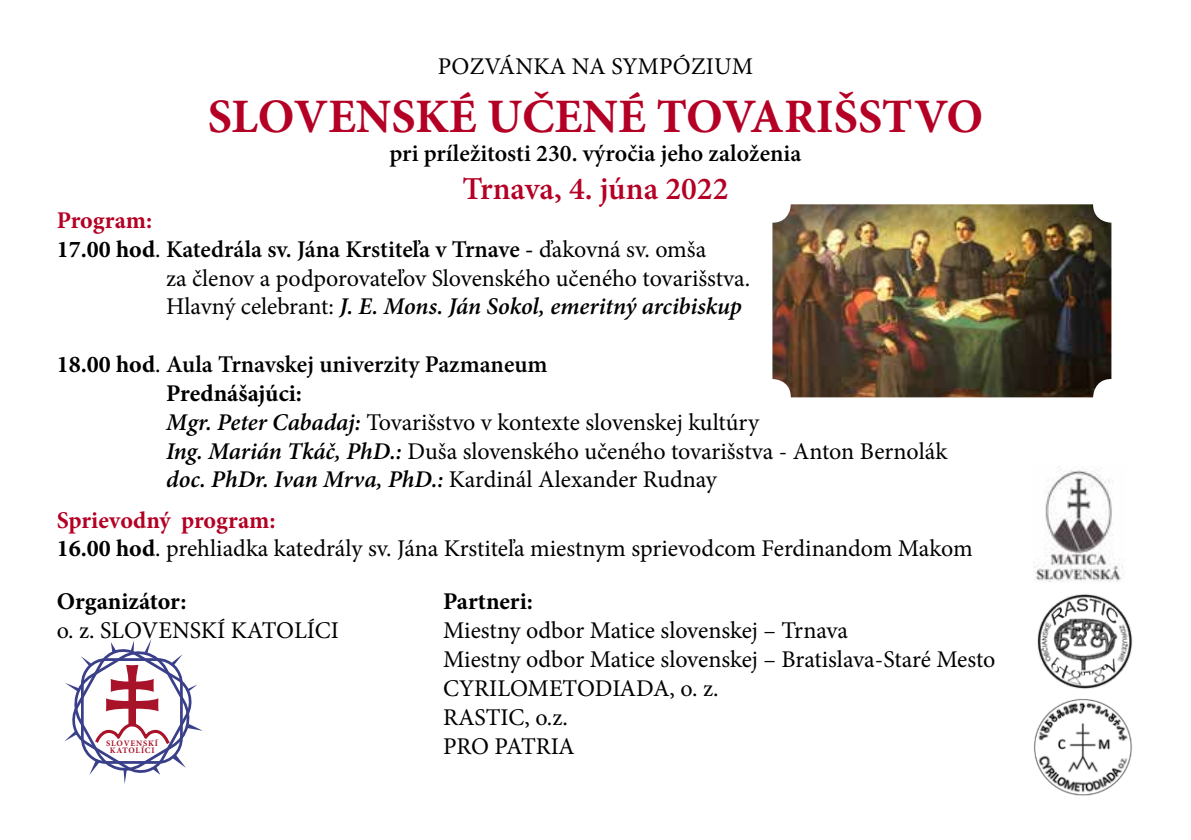
<style>
.page{position:relative;width:1191px;height:840px;background:#fff}
.page>*{position:absolute;margin:0;border:0;box-sizing:border-box;transform-origin:0 0}
.t1{font:700 48px "Minion Pro";color:#b40025}
.t2{font:600 32px "Minion Pro";color:#b40025}
.t3{font:24px/28.8px "Minion Pro";letter-spacing:-.005em;color:#000}
.t4{font:600 24px "Minion Pro";color:#000}
.t5{font:italic 600 24px "Minion Pro";letter-spacing:-.005em;color:#000}
.t6{font:700 24px "Minion Pro";color:#000}
.t7{font:700 24px "Minion Pro";color:#b40025}
.t8{font:700 8.4px/6.6px "Minion Pro";letter-spacing:.09em;color:#a9132a;text-align:center}
.s1{font-weight:700}
.s2{font-weight:400}
.s3{font-weight:400;font-style:normal}
.s4{font-weight:600}
.s5{font-weight:600;font-style:italic}
.s6{font-weight:700;color:#b40025}
</style>
<div class="page">
<svg style="left:64px;top:639px;width:139px;height:144px"></svg>
<img style="left:1034px;top:699px;width:99px;height:97px">
<img style="left:1037px;top:594px;width:96px;height:95px">
<img style="left:772px;top:204px;width:339px;height:193px">
<img style="left:1033px;top:466px;width:90px;height:116px">
<p class="t3" style="left:438px;top:52px;width:317px">POZVÁNKA NA SYMPÓZIUM</p>
<h1 class="t1" style="left:208px;top:83px;width:777px">SLOVENSKÉ UČENÉ TOVARIŠSTVO</h1>
<p class="t4" style="left:389px;top:136px;width:413px">pri príležitosti 230. výročia jeho založenia</p>
<h2 class="t2" style="left:462px;top:167px;width:267px">Trnava, 4. júna 2022</h2>
<p class="t7" style="left:57px;top:203px;width:97px">Program:</p>
<p class="t4" style="left:57px;top:232px;width:651px"><span class="s1">17.00 hod</span><span class="s2">.</span> Katedrála sv. Jána Krstiteľa v Trnave - <span class="s2">ďakovná sv. omša</span></p>
<p class="t3" style="left:166px;top:263px;width:586px">za členov a podporovateľov Slovenského učeného tovarišstva.</p>
<p class="t5" style="left:166px;top:290px;width:577px"><span class="s3">Hlavný celebrant:</span> J. E. Mons. Ján Sokol, emeritný arcibiskup</p>
<p class="t3" style="left:166px;top:350px;width:782px;text-indent:-109px"><span class="s1">18.00 hod</span>. <span class="s4">Aula Trnavskej univerzity Pazmaneum<br></span><span class="s1">Prednášajúci:<br></span><span class="s5">Mgr. Peter Cabadaj:</span> Tovarišstvo v kontexte slovenskej kultúry<br><span class="s5">Ing. Marián Tkáč, PhD.:</span> Duša slovenského učeného tovarišstva - Anton Bernolák <span class="s5">doc. PhDr. Ivan Mrva, PhD.:</span> Kardinál Alexander Rudnay</p>
<p class="t3" style="left:57px;top:505px;width:917px"><span class="s6">Sprievodný program:<br></span><span class="s1">16.00 hod</span>. prehliadka katedrály sv. Jána Krstiteľa miestnym sprievodcom Ferdinandom Makom</p>
<p class="t6" style="left:57px;top:584px;width:131px">Organizátor:</p>
<p class="t3" style="left:57px;top:616px;width:284px">o. z. SLOVENSKÍ KATOLÍCI</p>
<p class="t8" style="left:106px;top:740px;width:53px">SLOVENSKÍ<br>KATOLÍCI</p>
<p class="t6" style="left:443px;top:584px;width:91px">Partneri:</p>
<p class="t3" style="left:443px;top:616px;width:554px">Miestny odbor Matice slovenskej – Trnava<br>Miestny odbor Matice slovenskej – Bratislava-Staré Mesto<br>CYRILOMETODIADA, o. z.<br>RASTIC, o.z.<br>PRO PATRIA</p>
</div>
